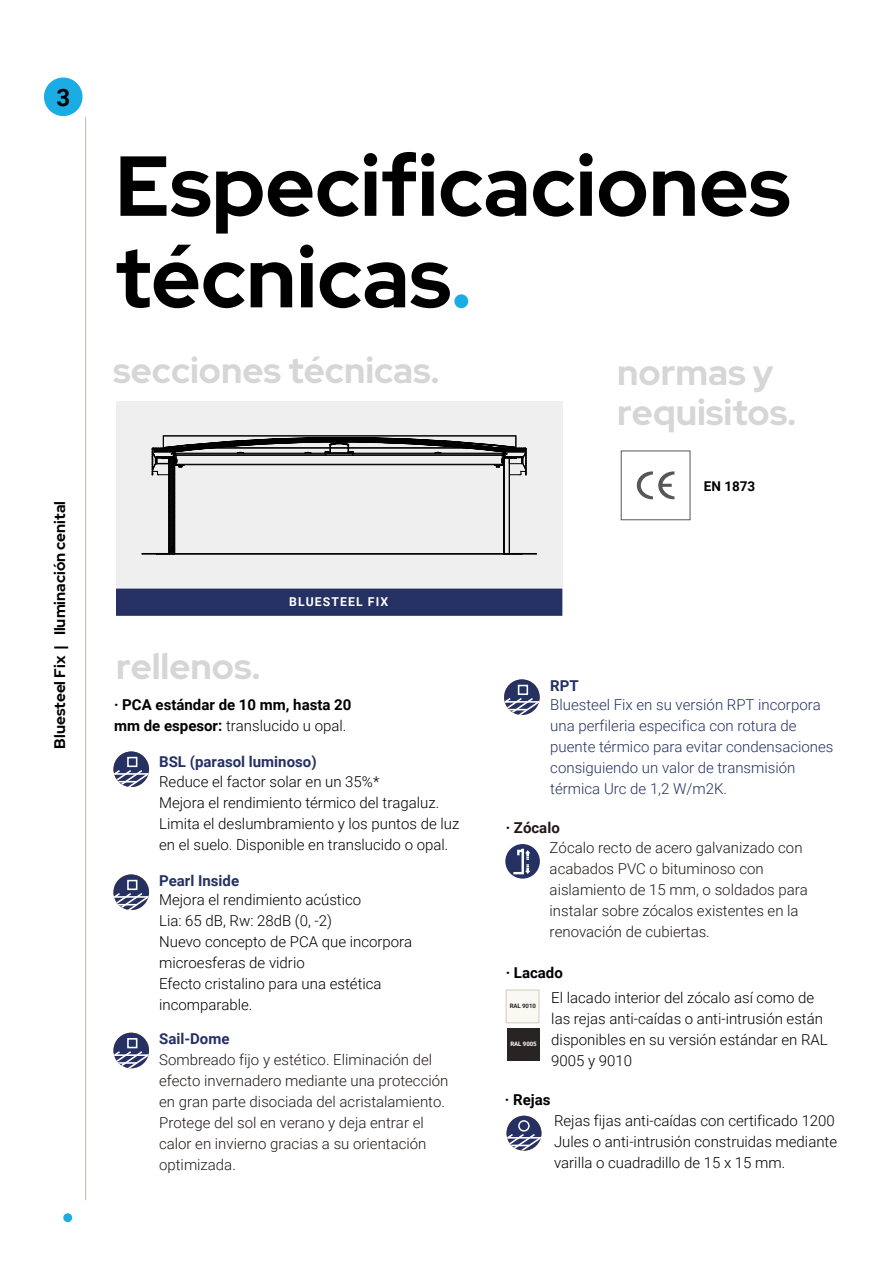
<style>
.page{position:relative;width:893px;height:1263px;background:#fff}
.page>*{position:absolute;margin:0;border:0;box-sizing:border-box;transform-origin:0 0}
.t1{font:700 84.9px/91.5px "Red Hat Display";color:#000}
.t2{font:700 36px/40.5px "Red Hat Display";color:#d6d6d6}
.t3{font:700 24px "Roboto";color:#000}
.t4{font:700 15.3px "Red Hat Display";color:#000}
.t5{font:300 15px/21px "Roboto";color:#000}
.t6{font:300 15px/21px "Roboto";color:#211915}
.t7{font:300 15px/21px "Roboto";color:#253163}
.t8{font:700 15px/21px "Roboto";color:#000}
.t9{font:700 15px "Roboto";color:#253163}
.t10{font:700 15px "Roboto";color:#211915}
.t11{font:700 13.5px "Roboto";color:#000}
.t12{font:700 12.15px "Roboto";letter-spacing:.09em;color:#fff}
.t13{font:700 6px "Roboto";letter-spacing:-.01em;color:#292424}
.t14{font:700 6px "Roboto";letter-spacing:-.01em;color:#fff}
.s1{color:#1cace4}
.s2{font-weight:300}
.s3{color:#000}
</style>
<div class="page">
<div style="left:44px;top:78px;width:39px;height:38px;background:#1cace4;border-radius:50%"></div>
<hr style="left:85px;top:117px;width:1px;height:1083px;background:#beb7af">
<div style="left:63px;top:1213px;width:9px;height:9px;background:#1cace4;border-radius:50%"></div>
<div style="left:116px;top:402px;width:446px;height:186px;background:#efefef"></div>
<div style="left:116px;top:588px;width:446px;height:28px;background:#253163"></div>
<svg style="left:142px;top:436px;width:395px;height:119px"></svg>
<svg style="left:113px;top:751px;width:36px;height:36px"></svg>
<svg style="left:113px;top:768px;width:36px;height:19px"></svg>
<div style="left:127px;top:757px;width:10px;height:10px;border:2px solid #fff"></div>
<svg style="left:113px;top:874px;width:36px;height:36px"></svg>
<svg style="left:113px;top:891px;width:36px;height:19px"></svg>
<div style="left:127px;top:880px;width:10px;height:10px;border:2px solid #fff"></div>
<div style="left:113px;top:1033px;width:36px;height:35px;background:#253163;border-radius:18px"></div>
<svg style="left:113px;top:1050px;width:36px;height:18px"></svg>
<hr style="left:115px;top:1054px;width:34px;height:2px;background:#fff">
<hr style="left:113px;top:1062px;width:24px;height:2px;background:#fff">
<div style="left:127px;top:1038px;width:10px;height:10px;border:2px solid #fff"></div>
<svg style="left:504px;top:679px;width:36px;height:36px"></svg>
<svg style="left:504px;top:696px;width:36px;height:19px"></svg>
<div style="left:518px;top:685px;width:10px;height:10px;border:2px solid #fff"></div>
<div style="left:506px;top:1116px;width:35px;height:35px;background:#253163;border-radius:50%"></div>
<svg style="left:506px;top:1132px;width:35px;height:19px"></svg>
<div style="left:518px;top:1120px;width:12px;height:11px;border:1px solid #fff;border-radius:50%"></div>
<div style="left:505px;top:844px;width:35px;height:34px;background:#253163;border-radius:50%"></div>
<svg style="left:511px;top:846px;width:19px;height:29px"></svg>
<div style="left:621px;top:451px;width:69px;height:69px;background:#fff;border:1px solid #575756"></div>
<svg style="left:637px;top:471px;width:37px;height:28px"></svg>
<div style="left:506px;top:990px;width:33px;height:33px;background:#f9f8f3;border:1px solid #d1cbb8"></div>
<div style="left:507px;top:1028px;width:33px;height:32px;background:#292424"></div>
<h3 class="t3" style="left:57px;top:80px;width:15px">3</h3>
<p class="t4" style="left:50px;top:749px;width:249px;rotate:-90deg">Bluesteel Fix | Iluminación cenital</p>
<h1 class="t1" style="left:115px;top:139px;width:677px">Especificaciones técnicas<span class="s1">.</span></h1>
<h2 class="t2" style="left:113px;top:349px;width:328px">secciones técnicas.</h2>
<p class="t12" style="left:289px;top:593px;width:101px">BLUESTEEL FIX</p>
<h2 class="t2" style="left:116px;top:645px;width:146px">rellenos.</h2>
<p class="t8" style="left:114px;top:693px;width:239px">· PCA estándar de 10 mm, hasta 20 mm de espesor: <span class="s2">translucido u opal.</span></p>
<p class="t9" style="left:159px;top:751px;width:159px">BSL (parasol luminoso)</p>
<p class="t5" style="left:159px;top:771px;width:302px">Reduce el factor solar en un 35%*<br>Mejora el rendimiento térmico del tragaluz.<br>Limita el deslumbramiento y los puntos de luz en el suelo. Disponible en translucido o opal.</p>
<p class="t9" style="left:159px;top:870px;width:82px">Pearl Inside</p>
<p class="t5" style="left:159px;top:888px;width:255px">Mejora el rendimiento acústico<br>Lia: 65 dB, Rw: 28dB (0, -2)<br>Nuevo concepto de PCA que incorpora microesferas de vidrio<br>Efecto cristalino para una estética incomparable.</p>
<p class="t9" style="left:159px;top:1028px;width:72px">Sail-Dome</p>
<p class="t6" style="left:159px;top:1048px;width:291px">Sombreado fijo y estético. Eliminación del efecto invernadero mediante una protección en gran parte disociada del acristalamiento.<br>Protege del sol en verano y deja entrar el calor en invierno gracias a su orientación optimizada.</p>
<h2 class="t2" style="left:617px;top:351px;width:180px">normas y requisitos.</h2>
<p class="t11" style="left:704px;top:477px;width:53px">EN 1873</p>
<p class="t9" style="left:550px;top:675px;width:30px">RPT</p>
<p class="t7" style="left:550px;top:693px;width:285px">Bluesteel Fix en su versión RPT incorpora una perfileria especifica con rotura de puente térmico para evitar condensaciones consiguiendo un valor de transmisión térmica Urc de 1,2 W/m2K.</p>
<p class="t10" style="left:506px;top:817px;width:56px"><span class="s3">·</span> Zócalo</p>
<p class="t6" style="left:550px;top:837px;width:260px">Zócalo recto de acero galvanizado con acabados PVC o bituminoso con aislamiento de 15 mm, o soldados para instalar sobre zócalos existentes en la renovación de cubiertas.</p>
<p class="t8" style="left:506px;top:961px;width:59px">· Lacado</p>
<p class="t13" style="left:510px;top:1002px;width:28px">RAL 9010</p>
<p class="t14" style="left:510px;top:1040px;width:28px">RAL 9005</p>
<p class="t5" style="left:551px;top:986px;width:278px">El lacado interior del zócalo así como de las rejas anti-caídas o anti-intrusión están disponibles en su versión estándar en RAL 9005 y 9010</p>
<p class="t8" style="left:505px;top:1088px;width:47px">· Rejas</p>
<p class="t5" style="left:554px;top:1110px;width:285px">Rejas fijas anti-caídas con certificado 1200<br>Jules o anti-intrusión construidas mediante varilla o cuadradillo de 15 x 15 mm.</p>
</div>
